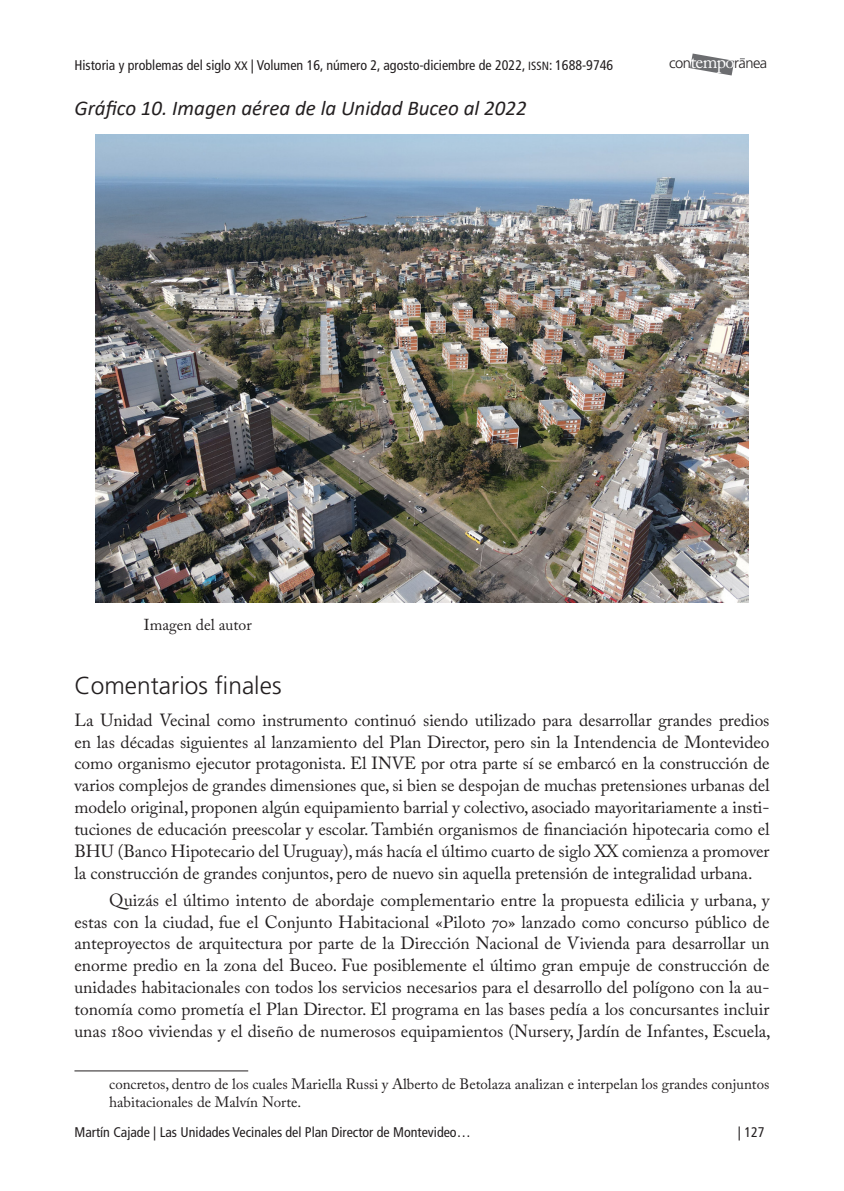
<style>
.page{position:relative;width:844px;height:1191px;background:#fff}
.page>*{position:absolute;margin:0;border:0;box-sizing:border-box;transform-origin:0 0}
.st01{font:300 24.5px "Frutiger LT Std";color:#231f20}
.UCE_tit_tablas_y_grá{font:italic 21px "Calibri";color:#231f20}
.txt_alemán{font:17.5px/21.9px "Adobe Caslon Pro";letter-spacing:-.005em;color:#231f20;text-align:justify}
.txt{font:17.5px/21.9px "Adobe Caslon Pro";color:#231f20;text-align:justify}
.pie_de_foto{font:15.75px "Adobe Caslon Pro";color:#231f20}
.t1{font:14.88px/17.8px "Adobe Caslon Pro";color:#231f20}
.t2{font:300 14.7px "Frutiger";letter-spacing:-.035em;color:#231f20}
.t3{font:condensed 14px "Frutiger LT Std";color:#231f20}
.s1{font-size:12.25px}
.s2{font-family:"Frutiger LT Std Cn SC850";font-stretch:normal;font-size:11.9px}
.s3{font-family:"Adobe Caslon Pro";font-weight:400;font-size:18.2px;color:#fff}
</style>
<div class="page">
<svg style="left:690px;top:54px;width:54px;height:21px"></svg>
<hr style="left:74px;top:1070px;width:174px;height:1px;background:#231f20">
<img style="left:95px;top:134px;width:653px;height:469px">
<p class="t3" style="left:74px;top:57px;width:540px">Historia y problemas del siglo <span class="s1">XX</span> | Volumen 16, número 2, agosto-diciembre de 2022, <span class="s2">ISSN</span>: 1688-9746</p>
<p class="t2" style="left:669px;top:55px;width:100px">con<span class="s3">tempo</span>ranea</p>
<p class="UCE_tit_tablas_y_grá" style="left:74px;top:93px;width:453px">Gráfico 10. Imagen aérea de la Unidad Buceo al 2022</p>
<p class="pie_de_foto" style="left:144px;top:615px;width:109px">Imagen del autor</p>
<p class="st01" style="left:74px;top:671px;width:208px">Comentarios finales</p>
<p class="txt_alemán" style="left:74px;top:708px;width:696px">La Unidad Vecinal como instrumento continuó siendo utilizado para desarrollar grandes predios en las décadas siguientes al lanzamiento del Plan Director, pero sin la Intendencia de Montevideo como organismo ejecutor protagonista. El INVE por otra parte sí se embarcó en la construcción de varios complejos de grandes dimensiones que, si bien se despojan de muchas pretensiones urbanas del modelo original, proponen algún equipamiento barrial y colectivo, asociado mayoritariamente a insti&shy;tuciones de educación preescolar y escolar. También organismos de financiación hipotecaria como el BHU (Banco Hipotecario del Uruguay), más hacía el último cuarto de siglo XX comienza a promover la construcción de grandes conjuntos, pero de nuevo sin aquella pretensión de integralidad urbana.</p>
<p class="txt" style="left:74px;top:888px;width:697px;text-indent:35px">Quizás el último intento de abordaje complementario entre la propuesta edilicia y urbana, y estas con la ciudad, fue el Conjunto Habitacional «Piloto 70» lanzado como concurso público de anteproyectos de arquitectura por parte de la Dirección Nacional de Vivienda para desarrollar un enorme predio en la zona del Buceo. Fue posiblemente el último gran empuje de construcción de unidades habitacionales con todos los servicios necesarios para el desarrollo del polígono con la au&shy;tonomía como prometía el Plan Director. El programa en las bases pedía a los concursantes incluir unas 1800 viviendas y el diseño de numerosos equipamientos (Nursery, Jardín de Infantes, Escuela,</p>
<p class="t1" style="left:109px;top:1074px;width:661px">concretos, dentro de los cuales Mariella Russi y Alberto de Betolaza analizan e interpelan los grandes conjuntos habitacionales de Malvín Norte.</p>
<p class="t3" style="left:74px;top:1124px;width:397px">Martín Cajade | Las Unidades Vecinales del Plan Director de Montevideo…</p>
<p class="t3" style="left:737px;top:1124px;width:28px">| 127</p>
</div>
